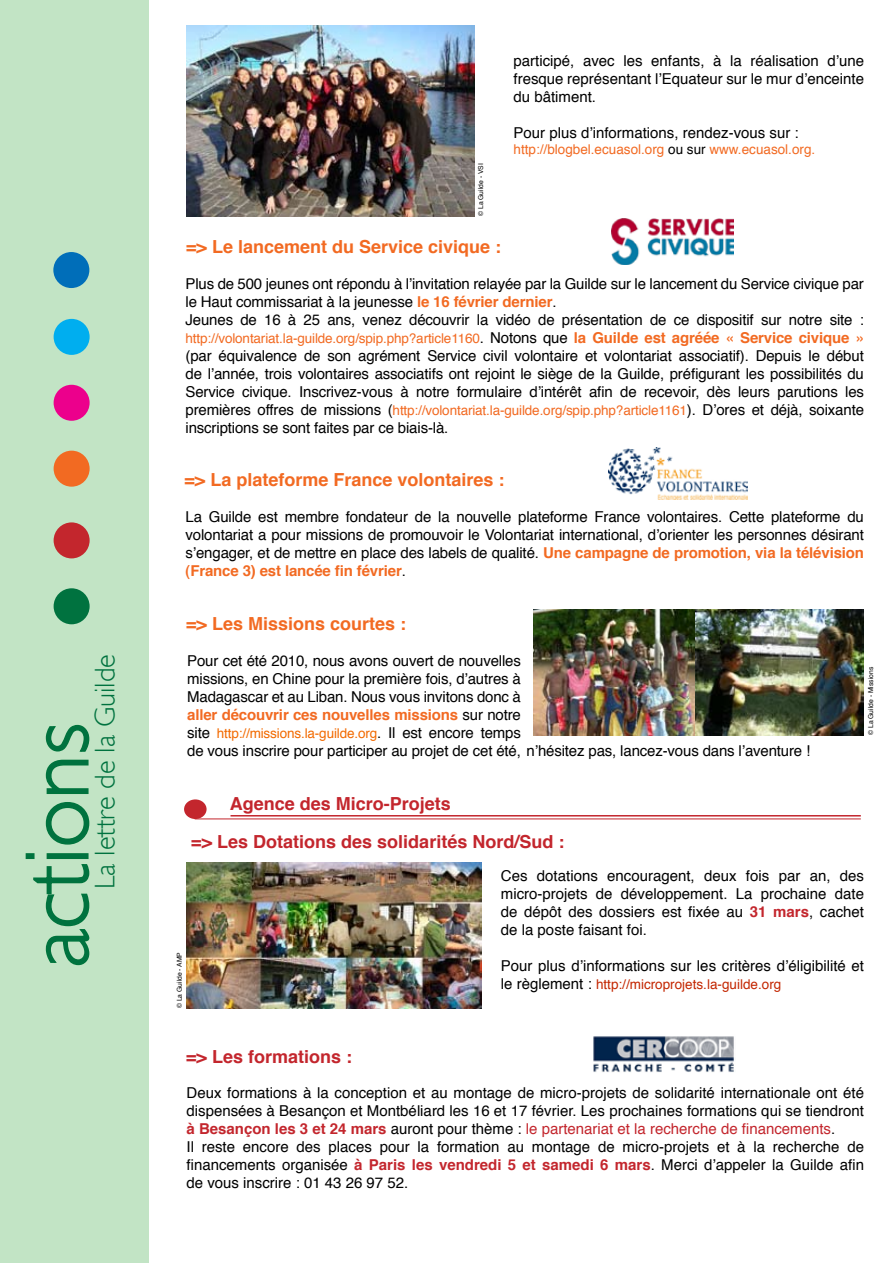
<style>
.page{position:relative;width:893px;height:1263px;background:#fff}
.page>*{position:absolute;margin:0;border:0;box-sizing:border-box;transform-origin:0 0}
.t1{font:300 90px "Gill Sans";color:#00723f}
.t2{font:300 28.35px "Gill Sans";color:#00723f}
.t3{font:700 18px "Helvetica";color:#f26a22}
.t4{font:700 18px "Helvetica";color:#c3262d}
.t5{font:15px/18px "Helvetica";color:#000;text-align:justify}
.t6{font:13.5px "Helvetica";letter-spacing:-.01em;color:#f26a22}
.t7{font:13.5px "Helvetica";letter-spacing:-.01em;color:#f26a00}
.t8{font:13.5px "Helvetica";color:#c32600}
.t9{font:6.75px "Helvetica";color:#000}
.s1{color:#000}
.s2{font-weight:700;color:#f26a22}
.s3{font-size:15px;color:#000}
.s4{font-weight:700;font-size:15px}
.s5{font-weight:700;color:#c3262d}
.s6{color:#c3262d}
</style>
<div class="page">
<div style="left:0;top:0;width:149px;height:1263px;background:#c2e4c5"></div>
<div style="left:54px;top:588px;width:36px;height:36px;background:#00723f;border-radius:50%"></div>
<div style="left:54px;top:385px;width:36px;height:36px;background:#ec008c;border-radius:50%"></div>
<div style="left:54px;top:522px;width:36px;height:36px;background:#c3262d;border-radius:50%"></div>
<div style="left:54px;top:319px;width:36px;height:36px;background:#00aeef;border-radius:50%"></div>
<div style="left:54px;top:451px;width:36px;height:36px;background:#f26a22;border-radius:50%"></div>
<div style="left:53px;top:252px;width:36px;height:36px;background:#006eb9;border-radius:50%"></div>
<svg style="left:33px;top:864px;width:57px;height:102px"></svg>
<div style="left:26px;top:853px;width:9px;height:6px;border:2px solid #00753c"></div>
<div style="left:47px;top:853px;width:42px;height:6px;border:2px solid #00753c"></div>
<svg style="left:45px;top:802px;width:45px;height:43px"></svg>
<svg style="left:45px;top:759px;width:44px;height:35px"></svg>
<svg style="left:45px;top:724px;width:45px;height:28px"></svg>
<div style="left:184px;top:799px;width:23px;height:20px;background:#c3262d;border-radius:50%"></div>
<hr style="left:195px;top:818px;width:666px;height:1px;background:#c3262d">
<hr style="left:230px;top:815px;width:631px;height:1px;background:#c3262d">
<img style="left:186px;top:26px;width:289px;height:190px">
<img style="left:612px;top:218px;width:122px;height:46px">
<img style="left:609px;top:447px;width:138px;height:53px">
<img style="left:534px;top:609px;width:162px;height:126px">
<img style="left:696px;top:609px;width:168px;height:126px">
<img style="left:186px;top:863px;width:295px;height:145px">
<img style="left:593px;top:1036px;width:141px;height:36px">
<h2 class="t2" style="left:88px;top:889px;width:236px;rotate:-90deg">La lettre de la Guilde</h2>
<h1 class="t1" style="left:5px;top:968px;width:246px;rotate:-90deg">actions</h1>
<p class="t9" style="left:475px;top:216px;width:54px;rotate:-90deg">© La Guilde - VSI</p>
<p class="t5" style="left:514px;top:51px;width:352px">participé, avec les enfants, à la réalisation d’une fresque représentant l’Equateur sur le mur d’enceinte du bâtiment.</p>
<p class="t5" style="left:514px;top:123px;width:287px">Pour plus d’informations, rendez-vous sur :</p>
<p class="t6" style="left:514px;top:137px;width:303px">http://blogbel.ecuasol.org <span class="s1">ou sur</span> www.ecuasol.org.</p>
<p class="t3" style="left:186px;top:230px;width:317px">=&gt; Le lancement du Service civique :</p>
<p class="t5" style="left:186px;top:274px;width:680px;text-align:left">Plus de 500 jeunes ont répondu à l’invitation relayée par la Guilde sur le lancement du Service civique par le Haut commissariat à la jeunesse <span class="s2">le 16 février dernier</span>.<br>Jeunes de 16 à 25 ans, venez découvrir la vidéo de présentation de ce dispositif sur notre site :</p>
<p class="t6" style="left:186px;top:327px;width:680px">http://volontariat.la-guilde.org/spip.php?article1160<span class="s3">. Notons que</span> <span class="s4">la Guilde est agréée « Service civique »</span></p>
<p class="t5" style="left:186px;top:346px;width:680px">(par équivalence de son agrément Service civil volontaire et volontariat associatif). Depuis le début de l’année, trois volontaires associatifs ont rejoint le siège de la Guilde, préfigurant les possibilités du Service civique. Inscrivez-vous à notre formulaire d’intérêt afin de recevoir, dès leurs parutions les</p>
<p class="t6" style="left:186px;top:399px;width:680px"><span class="s3">premières offres de missions (</span>http://volontariat.la-guilde.org/spip.php?article1161<span class="s3">). D’ores et déjà, soixante</span></p>
<p class="t5" style="left:186px;top:418px;width:264px">inscriptions se sont faites par ce biais-là.</p>
<p class="t3" style="left:184px;top:463px;width:322px">=&gt; La plateforme France volontaires :</p>
<p class="t5" style="left:186px;top:507px;width:680px">La Guilde est membre fondateur de la nouvelle plateforme France volontaires. Cette plateforme du volontariat a pour missions de promouvoir le Volontariat international, d’orienter les personnes désirant s’engager, et de mettre en place des labels de qualité. <span class="s2">Une campagne de promotion, via la télévision (France 3) est lancée fin février</span>.</p>
<p class="t3" style="left:186px;top:608px;width:222px">=&gt; Les Missions courtes :</p>
<p class="t5" style="left:187px;top:651px;width:335px">Pour cet été 2010, nous avons ouvert de nouvelles missions, en Chine pour la première fois, d’autres à Madagascar et au Liban. Nous vous invitons donc à <span class="s2">aller découvrir ces nouvelles missions</span> sur notre</p>
<p class="t7" style="left:187px;top:722px;width:335px"><span class="s3">site</span> http://missions.la-guilde.org<span class="s3">. Il est encore temps</span></p>
<p class="t5" style="left:187px;top:741px;width:625px">de vous inscrire pour participer au projet de cet été, n’hésitez pas, lancez-vous dans l’aventure !</p>
<p class="t9" style="left:865px;top:735px;width:69px;rotate:-90deg">© La Guilde - Missions</p>
<p class="t4" style="left:230px;top:788px;width:223px">Agence des Micro-Projets</p>
<p class="t9" style="left:174px;top:1008px;width:57px;rotate:-90deg">© La Guilde - AMP</p>
<p class="t4" style="left:191px;top:825px;width:375px">=&gt; Les Dotations des solidarités Nord/Sud :</p>
<p class="t5" style="left:501px;top:867px;width:365px">Ces dotations encouragent, deux fois par an, des micro-projets de développement. La prochaine date de dépôt des dossiers est fixée au <span class="s5">31 mars</span>, cachet de la poste faisant foi.</p>
<p class="t5" style="left:501px;top:957px;width:365px">Pour plus d’informations sur les critères d’éligibilité et</p>
<p class="t8" style="left:501px;top:973px;width:282px"><span class="s3">le règlement :</span> http://microprojets.la-guilde.org</p>
<p class="t4" style="left:186px;top:1040px;width:168px">=&gt; Les formations :</p>
<p class="t5" style="left:186px;top:1083px;width:679px;text-align:left">Deux formations à la conception et au montage de micro-projets de solidarité internationale ont été dispensées à Besançon et Montbéliard les 16 et 17 février. Les prochaines formations qui se tiendront <span class="s5">à Besançon les 3 et 24 mars</span> auront pour thème : <span class="s6">le partenariat et la recherche de financements</span>.<br>Il reste encore des places pour la formation au montage de micro-projets et à la recherche de financements organisée <span class="s5">à Paris les vendredi 5 et samedi 6 mars</span>. Merci d’appeler la Guilde afin de vous inscrire : 01 43 26 97 52.</p>
</div>
